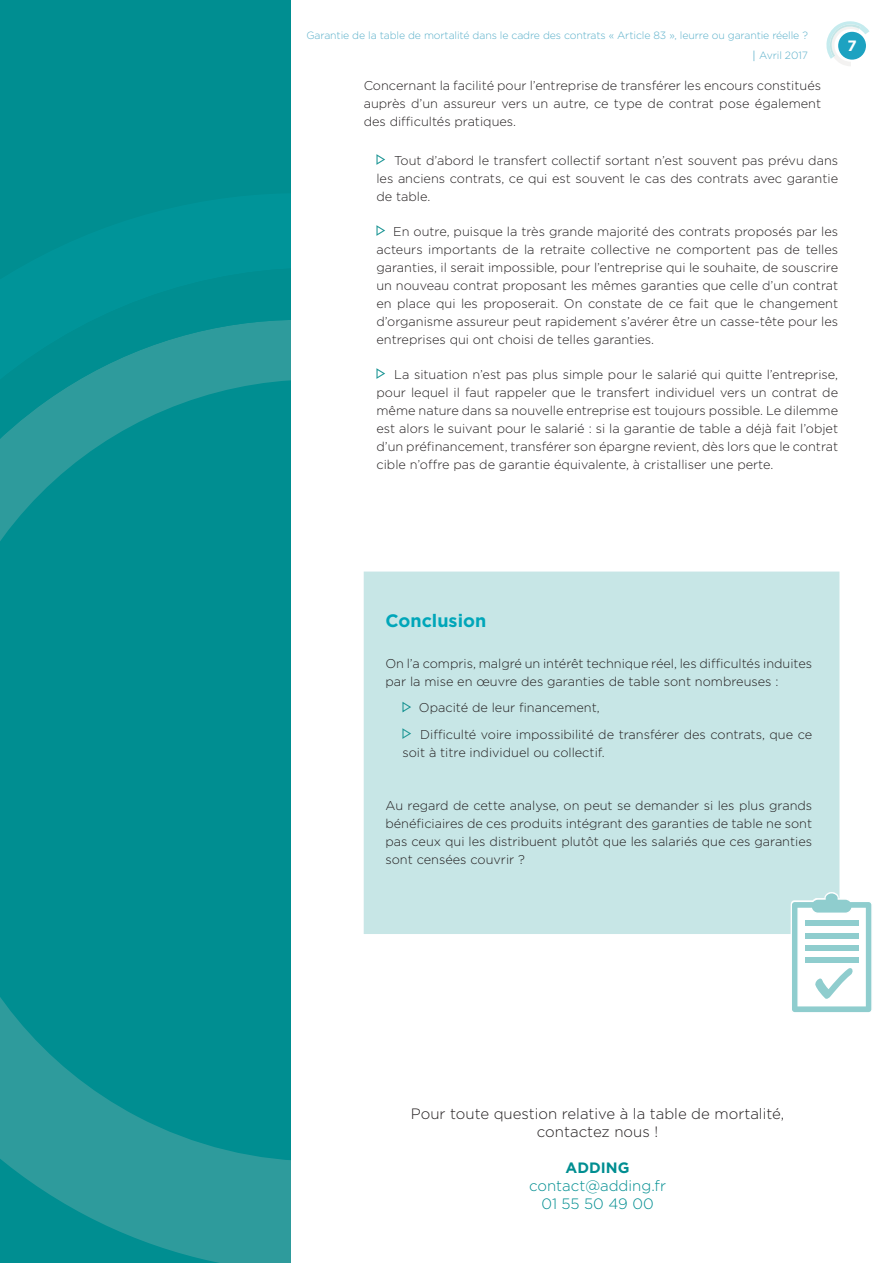
<style>
.page{position:relative;width:893px;height:1263px;background:#fff}
.page>*{position:absolute;margin:0;border:0;box-sizing:border-box;transform-origin:0 0}
.t1{font:700 18px "Gotham";color:#00a6b9}
.t2{font:300 15px/18px "Gotham";color:#231f20;text-align:center}
.t3{font:300 15px "Gotham";color:#008e91}
.t4{font:700 15px "Gotham";color:#008e91}
.t5{font:700 15px "Gotham";color:#fff}
.t6{font:300 12.75px/18px "Gotham";color:#231f20;text-align:justify}
.t7{font:300 10.5px/19.5px "Gotham";letter-spacing:-.01em;color:#5bb0ca;text-align:right}
</style>
<div class="page">
<svg style="left:826px;top:21px;width:43px;height:45px"></svg>
<div style="left:364px;top:571px;width:475px;height:363px;background:#c7e6e6"></div>
<svg style="left:376px;top:154px;width:9px;height:11px"></svg>
<svg style="left:376px;top:225px;width:9px;height:11px"></svg>
<svg style="left:376px;top:368px;width:9px;height:11px"></svg>
<svg style="left:402px;top:701px;width:10px;height:12px"></svg>
<svg style="left:402px;top:727px;width:10px;height:13px"></svg>
<div style="left:0;top:0;width:291px;height:1263px;background:#008e91"></div>
<svg style="left:0;top:1091px;width:291px;height:172px;fill:#2e9b9c"></svg>
<svg style="left:0;top:1048px;width:95px;height:43px;fill:#2e9b9c"></svg>
<svg style="left:0;top:320px;width:291px;height:728px"></svg>
<svg style="left:790px;top:891px;width:82px;height:122px"></svg>
<div style="left:805px;top:921px;width:54px;height:5px;background:#8fcdce"></div>
<div style="left:805px;top:933px;width:54px;height:5px;background:#8fcdce"></div>
<div style="left:805px;top:945px;width:54px;height:5px;background:#8fcdce"></div>
<div style="left:805px;top:957px;width:54px;height:6px;background:#8fcdce"></div>
<p class="t7" style="left:306px;top:25px;width:503px">Garantie de la table de mortalité dans le cadre des contrats « Article 83 », leurre ou garantie réelle ?<br>Avril 2017</p>
<p class="t5" style="left:847px;top:35px;width:11px">7</p>
<p class="t6" style="left:364px;top:76px;width:459px">Concernant la facilité pour l’entreprise de transférer les encours constitués auprès d’un assureur vers un autre, ce type de contrat pose également des difficultés pratiques.</p>
<p class="t6" style="left:376px;top:151px;width:463px;text-indent:18px">Tout d’abord le transfert collectif sortant n’est souvent pas prévu dans les anciens contrats, ce qui est souvent le cas des contrats avec garantie de table.</p>
<p class="t6" style="left:376px;top:222px;width:463px;text-indent:17px">En outre, puisque la très grande majorité des contrats proposés par les acteurs importants de la retraite collective ne comportent pas de telles garanties, il serait impossible, pour l’entreprise qui le souhaite, de souscrire un nouveau contrat proposant les mêmes garanties que celle d’un contrat en place qui les proposerait. On constate de ce fait que le changement d’organisme assureur peut rapidement s’avérer être un casse-tête pour les entreprises qui ont choisi de telles garanties.</p>
<p class="t6" style="left:376px;top:365px;width:463px;text-indent:18px">La situation n’est pas plus simple pour le salarié qui quitte l’entreprise, pour lequel il faut rappeler que le transfert individuel vers un contrat de même nature dans sa nouvelle entreprise est toujours possible. Le dilemme est alors le suivant pour le salarié : si la garantie de table a déjà fait l’objet d’un préfinancement, transférer son épargne revient, dès lors que le contrat cible n’offre pas de garantie équivalente, à cristalliser une perte.</p>
<p class="t1" style="left:385px;top:608px;width:102px">Conclusion</p>
<p class="t6" style="left:385px;top:654px;width:428px">On l’a compris, malgré un intérêt technique réel, les difficultés induites par la mise en œuvre des garanties de table sont nombreuses :</p>
<p class="t6" style="left:419px;top:698px;width:182px">Opacité de leur financement,</p>
<p class="t6" style="left:402px;top:725px;width:411px;text-indent:18px">Difficulté voire impossibilité de transférer des contrats, que ce soit à titre individuel ou collectif.</p>
<p class="t6" style="left:385px;top:796px;width:428px">Au regard de cette analyse, on peut se demander si les plus grands bénéficiaires de ces produits intégrant des garanties de table ne sont pas ceux qui les distribuent plutôt que les salariés que ces garanties sont censées couvrir ?</p>
<p class="t2" style="left:411px;top:1104px;width:375px">Pour toute question relative à la table de mortalité, contactez nous !</p>
<p class="t4" style="left:566px;top:1157px;width:65px">ADDING</p>
<p class="t3" style="left:529px;top:1176px;width:138px">contact@adding.fr</p>
<p class="t3" style="left:541px;top:1194px;width:114px">01 55 50 49 00</p>
</div>
